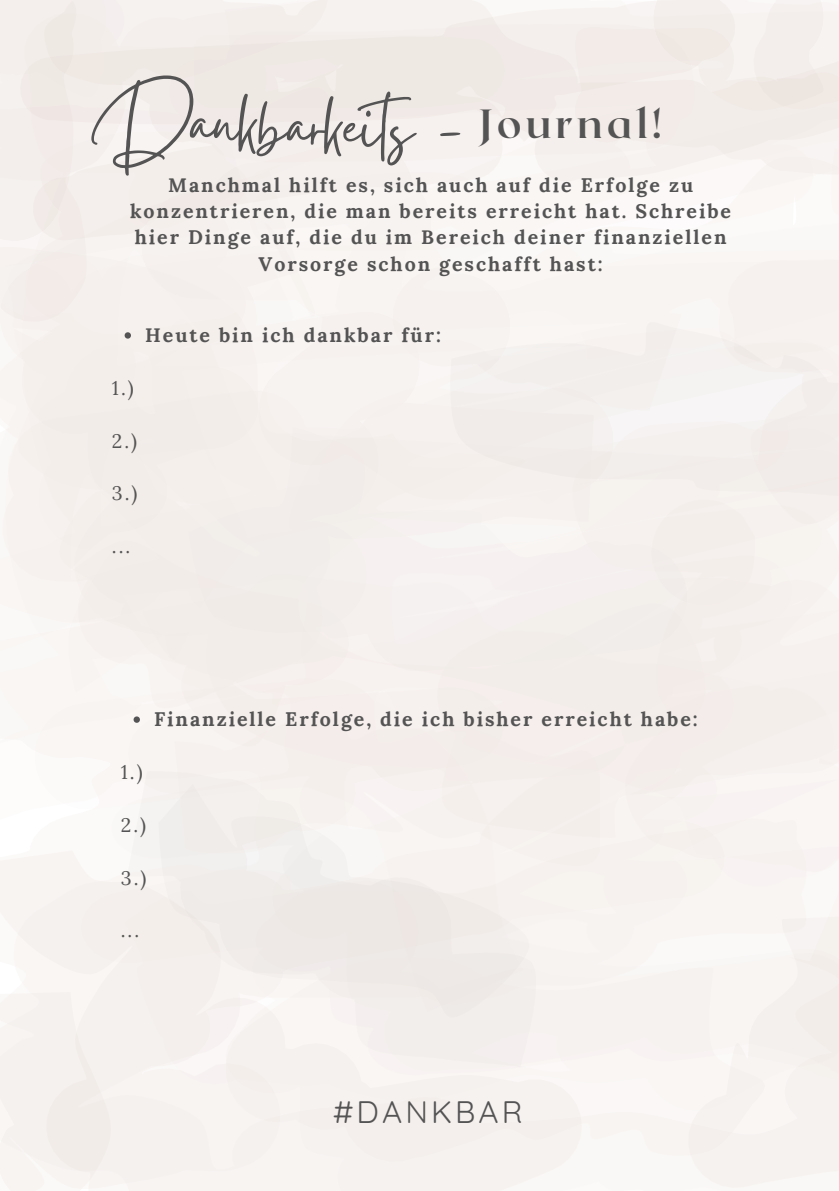
<style>
.page{position:relative;width:839px;height:1191px;background:#fff}
.page>*{position:absolute;margin:0;border:0;box-sizing:border-box;transform-origin:0 0}
.t1{font:82.8px "Gistesy";color:#545454}
.t2{font:700 40.6px "Roxborough CF";letter-spacing:.1em;color:#545454}
.t3{font:31px "Quicksand";letter-spacing:.1em;color:#545454}
.t4{font:700 19.6px/26.4px "Lora";letter-spacing:.1em;color:#545454;text-align:center}
.t5{font:19.6px "Lora";color:#545454}
</style>
<div class="page">
<div style="left:0;top:0;width:745px;height:652px;background:#f5f0ed"></div>
<div style="left:0;top:0;width:809px;height:259px;background:#f6f2ef"></div>
<div style="left:33px;top:0;width:805px;height:212px;background:#f2ece8"></div>
<div style="left:249px;top:108px;width:589px;height:143px;background:#f7f3f0"></div>
<div style="left:830px;top:149px;width:8px;height:68px;background:#faf7f5"></div>
<div style="left:143px;top:574px;width:695px;height:312px;background:#f3eeeb"></div>
<div style="left:35px;top:678px;width:490px;height:334px;background:#f8f4f1"></div>
<div style="left:450px;top:322px;width:388px;height:177px;background:#f4f0ee"></div>
<div style="left:226px;top:957px;width:538px;height:205px;background:#faf8f6"></div>
<div style="left:174px;top:716px;width:425px;height:150px;background:#f5efec"></div>
<div style="left:0;top:818px;width:807px;height:319px;background:#f8f3f2"></div>
<div style="left:264px;top:222px;width:51px;height:96px;background:#f8f5f2"></div>
<div style="left:572px;top:421px;width:266px;height:451px;background:#f5efed"></div>
<div style="left:0;top:0;width:106px;height:97px;background:#f1e8e3"></div>
<div style="left:0;top:0;width:76px;height:241px;background:#f3edea"></div>
<div style="left:653px;top:0;width:170px;height:111px;background:#f3ede9"></div>
<div style="left:0;top:850px;width:582px;height:341px;background:#f5f1ee"></div>
<div style="left:688px;top:915px;width:150px;height:273px;background:#f6f2f0"></div>
<div style="left:753px;top:0;width:85px;height:109px;background:#f3eeeb"></div>
<svg style="left:125px;top:332px;width:6px;height:7px"></svg>
<svg style="left:134px;top:716px;width:6px;height:7px"></svg>
<h1 class="t1" style="left:96px;top:60px;width:372px;rotate:2deg">Dankbarkeits -</h1>
<h2 class="t2" style="left:478px;top:98px;width:184px">Journal!</h2>
<h4 class="t4" style="left:130px;top:171px;width:602px">Manchmal hilft es, sich auch auf die Erfolge zu konzentrieren, die man bereits erreicht hat. Schreibe hier Dinge auf, die du im Bereich deiner finanziellen Vorsorge schon geschafft hast:</h4>
<p class="t4" style="left:145px;top:321px;width:297px">Heute bin ich dankbar für:</p>
<p class="t5" style="left:112px;top:375px;width:23px">1.)</p>
<p class="t5" style="left:112px;top:428px;width:27px">2.)</p>
<p class="t5" style="left:112px;top:481px;width:27px">3.)</p>
<p class="t5" style="left:112px;top:534px;width:20px">...</p>
<p class="t4" style="left:154px;top:706px;width:545px">Finanzielle Erfolge, die ich bisher erreicht habe:</p>
<p class="t5" style="left:121px;top:759px;width:23px">1.)</p>
<p class="t5" style="left:121px;top:812px;width:27px">2.)</p>
<p class="t5" style="left:121px;top:865px;width:27px">3.)</p>
<p class="t5" style="left:121px;top:918px;width:20px">...</p>
<h3 class="t3" style="left:333px;top:1092px;width:191px">#DANKBAR</h3>
</div>
